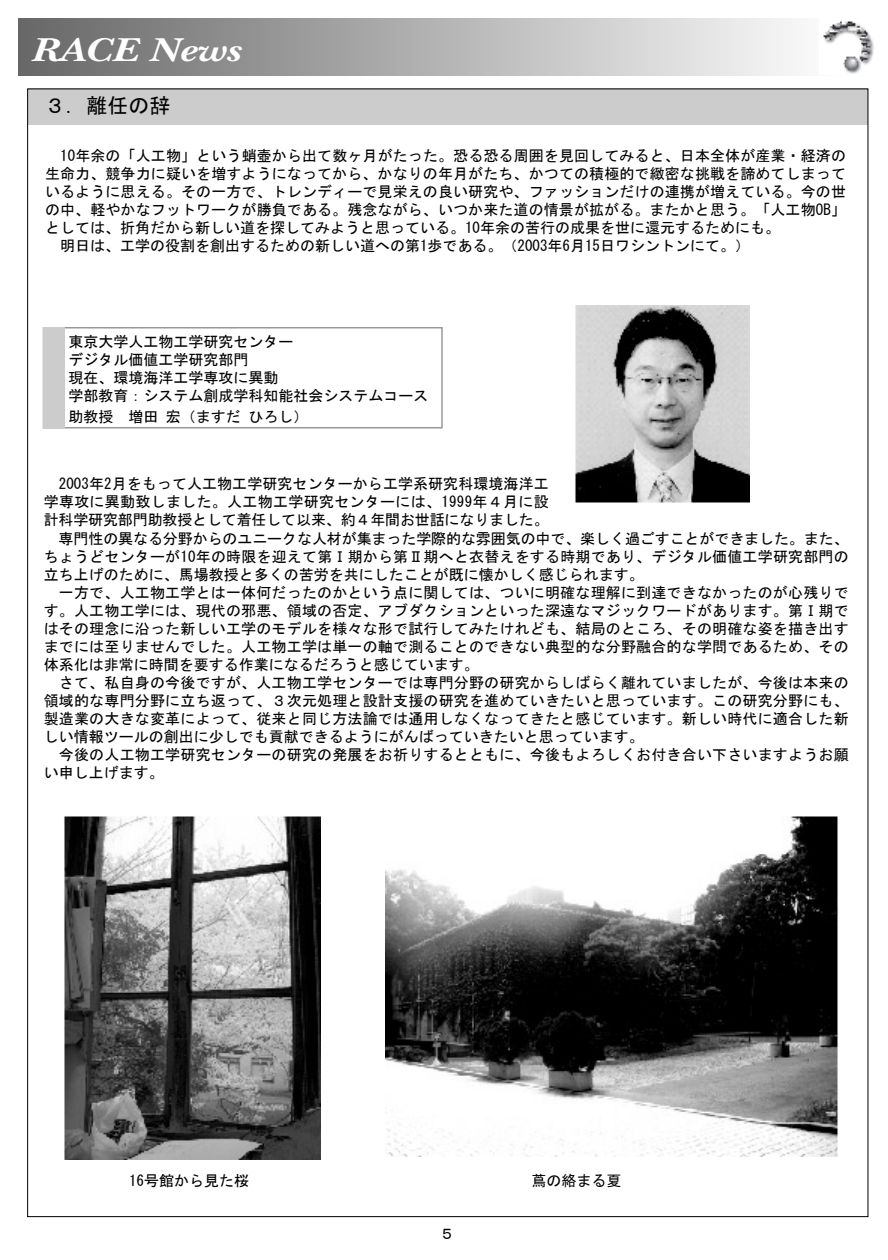
<style>
.page{position:relative;width:888px;height:1260px;background:#fff}
.page>*{position:absolute;margin:0;border:0;box-sizing:border-box;transform-origin:0 0}
.t1{font:italic 700 34.5px "New Baskerville";color:#fff;scale:1.25 1}
.t2{font:21px "MS Gothic";color:#000}
.t3{font:15px/18px "MS Gothic";color:#000;text-align:justify}
</style>
<div class="page">
<div style="left:18px;top:18px;width:832px;height:57px;background:linear-gradient(to right,#676767,#fff)"></div>
<img style="left:575px;top:306px;width:175px;height:197px">
<div style="left:28px;top:89px;width:839px;height:36px;background:#ccc"></div>
<img style="left:819px;top:18px;width:55px;height:57px">
<div style="left:43px;top:327px;width:400px;height:102px;border:2px solid #999"></div>
<div style="left:44px;top:328px;width:21px;height:100px;background:#ccc"></div>
<img style="left:386px;top:816px;width:452px;height:340px">
<img style="left:64px;top:816px;width:257px;height:343px">
<h1 class="t1" style="left:31px;top:30px;width:169px">RACE News</h1>
<h2 class="t2" style="left:44px;top:95px;width:128px">３．離任の辞</h2>
<p class="t3" style="left:60px;top:146px;width:787px">10年余の「人工物」という蛸壺から出て数ヶ月がたった。恐る恐る周囲を見回してみると、日本全体が産業・経済の</p>
<p class="t3" style="left:45px;top:164px;width:802px">生命力、競争力に疑いを増すようになってから、かなりの年月がたち、かつての積極的で緻密な挑戦を諦めてしまって</p>
<p class="t3" style="left:45px;top:182px;width:802px">いるように思える。その一方で、トレンディーで見栄えの良い研究や、ファッションだけの連携が増えている。今の世</p>
<p class="t3" style="left:45px;top:200px;width:802px">の中、軽やかなフットワークが勝負である。残念ながら、いつか来た道の情景が拡がる。またかと思う。「人工物OB」</p>
<p class="t3" style="left:45px;top:218px;width:736px">としては、折角だから新しい道を探してみようと思っている。10年余の苦行の成果を世に還元するためにも。</p>
<p class="t3" style="left:60px;top:236px;width:691px">明日は、工学の役割を創出するための新しい道への第1歩である。（2003年6月15日ワシントンにて。）</p>
<p class="t3" style="left:68px;top:332px;width:362px;text-align:left">東京大学人工物工学研究センター<br>デジタル価値工学研究部門<br>現在、環境海洋工学専攻に異動<br>学部教育：システム創成学科知能社会システムコース</p>
<p class="t3" style="left:68px;top:408px;width:242px">助教授 増田宏（ますだひろし）</p>
<p class="t3" style="left:44px;top:475px;width:507px;text-indent:15px">2003年2月をもって人工物工学研究センターから工学系研究科環境海洋工学専攻に異動致しました。人工物工学研究センターには、1999年４月に設計科学研究部門助教授として着任して以来、約４年間お世話になりました。</p>
<p class="t3" style="left:44px;top:530px;width:807px;text-indent:15px">専門性の異なる分野からのユニークな人材が集まった学際的な雰囲気の中で、楽しく過ごすことができました。また、ちょうどセンターが10年の時限を迎えて第Ⅰ期から第Ⅱ期へと衣替えをする時期であり、デジタル価値工学研究部門の立ち上げのために、馬場教授と多くの苦労を共にしたことが既に懐かしく感じられます。</p>
<p class="t3" style="left:44px;top:584px;width:807px;text-indent:15px">一方で、人工物工学とは一体何だったのかという点に関しては、ついに明確な理解に到達できなかったのが心残りです。人工物工学には、現代の邪悪、領域の否定、アブダクションといった深遠なマジックワードがあります。第Ⅰ期ではその理念に沿った新しい工学のモデルを様々な形で試行してみたけれども、結局のところ、その明確な姿を描き出すまでには至りませんでした。人工物工学は単一の軸で測ることのできない典型的な分野融合的な学問であるため、その体系化は非常に時間を要する作業になるだろうと感じています。</p>
<p class="t3" style="left:44px;top:674px;width:807px;text-indent:15px">さて、私自身の今後ですが、人工物工学センターでは専門分野の研究からしばらく離れていましたが、今後は本来の領域的な専門分野に立ち返って、３次元処理と設計支援の研究を進めていきたいと思っています。この研究分野にも、製造業の大きな変革によって、従来と同じ方法論では通用しなくなってきたと感じています。新しい時代に適合した新しい情報ツールの創出に少しでも貢献できるようにがんばっていきたいと思っています。</p>
<p class="t3" style="left:44px;top:746px;width:807px;text-indent:15px">今後の人工物工学研究センターの研究の発展をお祈りするとともに、今後もよろしくお付き合い下さいますようお願い申し上げます。</p>
<p class="t3" style="left:129px;top:1172px;width:121px">16号館から見た桜</p>
<p class="t3" style="left:532px;top:1172px;width:91px">蔦の絡まる夏</p>
<p class="t3" style="left:440px;top:1225px;width:16px">５</p>
</div>
